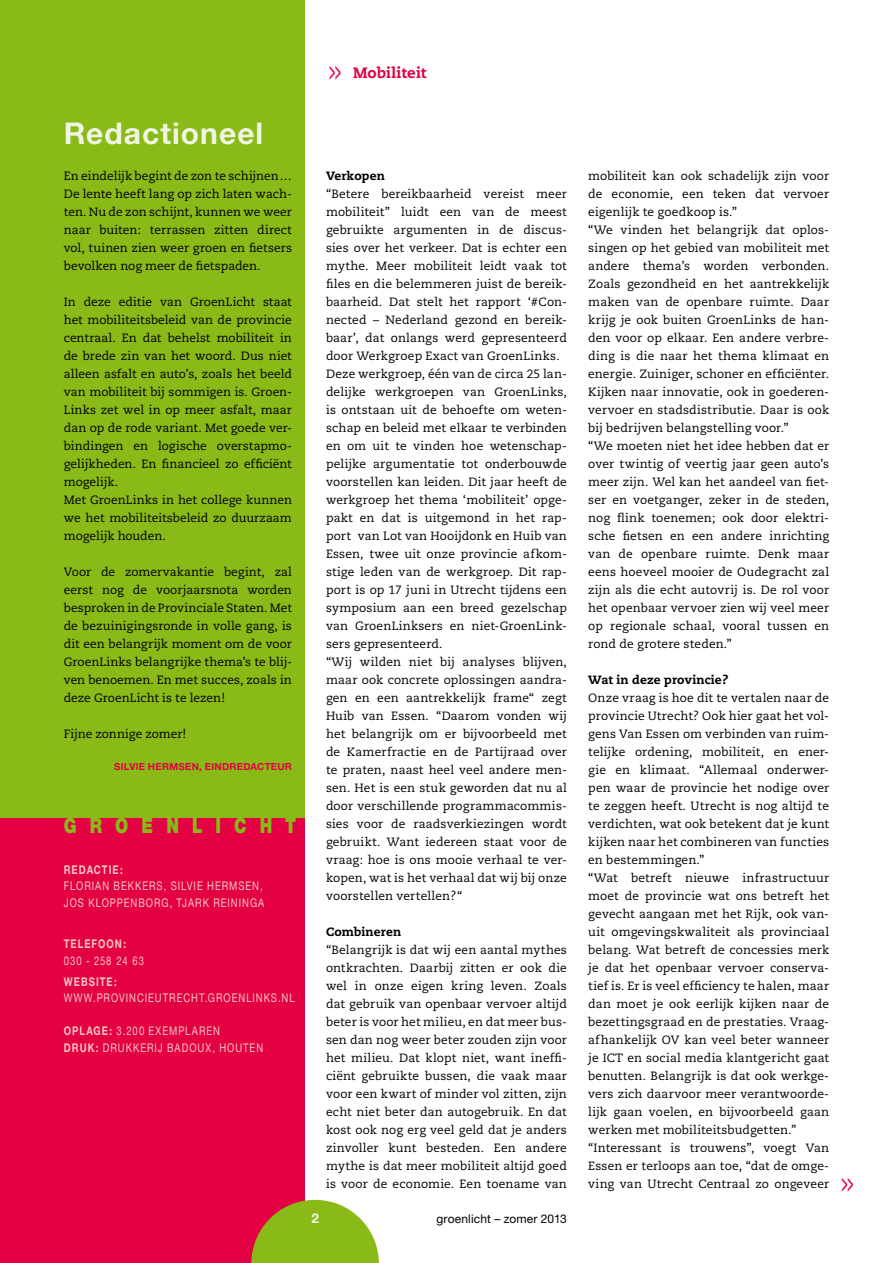
<style>
.page{position:relative;width:893px;height:1263px;background:#fff}
.page>*{position:absolute;margin:0;border:0;box-sizing:border-box;transform-origin:0 0}
.t1{font:100 45px "Helvetica Neue";color:#e30043}
.t2{font:700 30px "Helvetica Neue";letter-spacing:.035em;color:#f0f5e3}
.t3{font:900 21px "Helvetica Neue";letter-spacing:.79em;color:#89ba17;scale:.79 1}
.t4{font:800 15px "Caecilia";letter-spacing:.015em;color:#e30043}
.t5{font:700 13.5px "Helvetica Neue";color:#f5f9ec}
.t6{font:12px/18px "Caecilia";letter-spacing:.01em;color:#000}
.t7{font:12px/16.5px "Helvetica Neue";letter-spacing:.105em;color:#f8c7c1;scale:.79 1}
.t8{font:800 12px "Caecilia";letter-spacing:.005em;color:#000}
.t9{font:700 12px "Helvetica Neue";letter-spacing:.105em;color:#f8c7c1;scale:.79 1}
.t10{font:12px "Helvetica Neue";letter-spacing:.01em;color:#000}
.t11{font:700 9.75px "Helvetica Neue";letter-spacing:.025em;color:#e30043}
.s1{font-weight:700}
</style>
<div class="page">
<div style="left:0;top:0;width:305px;height:886px;background:#89ba17"></div>
<div style="left:0;top:818px;width:305px;height:445px;background:#e30043"></div>
<svg style="left:251px;top:1200px;width:128px;height:63px"></svg>
<h1 class="t1" style="left:326px;top:44px;width:19px">»</h1>
<p class="t4" style="left:353px;top:63px;width:75px">Mobiliteit</p>
<h2 class="t2" style="left:64px;top:115px;width:201px">-REDACTIONEEL</h2>
<p class="t6" style="left:64px;top:167px;width:230px;text-align:justify">En eindelijk begint de zon te schijnen… De lente heeft lang op zich laten wach&shy;ten. Nu de zon schijnt, kunnen we weer naar buiten: terrassen zitten direct vol, tuinen zien weer groen en fietsers bevolken nog meer de fietspaden.</p>
<p class="t6" style="left:64px;top:293px;width:230px">In deze editie van GroenLicht staat het mobiliteitsbeleid van de provincie centraal. En dat behelst mobiliteit in de brede zin van het woord. Dus niet alleen asfalt en auto’s, zoals het beeld van mobiliteit bij sommigen is. Groen-Links zet wel in op meer asfalt, maar dan op de rode variant. Met goede ver&shy;bindingen en logische overstapmo&shy;gelijkheden. En financieel zo efficiënt mogelijk.<br>Met GroenLinks in het college kunnen we het mobiliteitsbeleid zo duurzaam mogelijk houden.</p>
<p class="t6" style="left:64px;top:563px;width:230px;text-align:justify">Voor de zomervakantie begint, zal eerst nog de voorjaarsnota worden besproken in de Provinciale Staten. Met de bezuinigingsronde in volle gang, is dit een belangrijk moment om de voor GroenLinks belangrijke thema’s te blij&shy;ven benoemen. En met succes, zoals in deze GroenLicht is te lezen!</p>
<p class="t6" style="left:64px;top:725px;width:124px">Fijne zonnige zomer!</p>
<p class="t11" style="left:114px;top:760px;width:131px">SILVIE HERMSEN, EINDREDA</p>
<p class="t11" style="left:257px;top:760px;width:36px">CTEUR</p>
<h3 class="t3" style="left:64px;top:813px;width:296px">GROENLICHT</h3>
<p class="t9" style="left:64px;top:862px;width:11px">REDA</p>
<p class="t9" style="left:94px;top:862px;width:38px">CTIE :</p>
<p class="t7" style="left:64px;top:878px;width:17px">FLORI</p>
<p class="t7" style="left:64px;top:878px;width:253px;text-indent:31px">AN BEKKERS, SILVI E HERMSEN,<br>JOS KLOPP</p>
<p class="t7" style="left:124px;top:894px;width:39px">ENBORG</p>
<p class="t7" style="left:170px;top:894px;width:121px">, TJARK REININGA</p>
<p class="t9" style="left:64px;top:937px;width:10px">TELE</p>
<p class="t9" style="left:92px;top:937px;width:45px">FOON :</p>
<p class="t7" style="left:64px;top:952px;width:103px">030 - 258 24 63</p>
<p class="t9" style="left:64px;top:974px;width:69px">WEBSITE:</p>
<p class="t7" style="left:64px;top:989px;width:52px">WWW.PRO</p>
<p class="t7" style="left:119px;top:989px;width:123px">VI NCI EUTRECHT.GRO</p>
<p class="t7" style="left:232px;top:989px;width:80px">ENLINKS.NL</p>
<p class="t7" style="left:64px;top:1022px;width:190px"><span class="s1">OPLAGE:</span> 3.200 EXEM PLAREN<br><span class="s1">DRUK:</span> DRUKK</p>
<p class="t7" style="left:140px;top:1039px;width:16px">ERIJ</p>
<p class="t7" style="left:167px;top:1039px;width:123px">BADOUX, HOUTEN</p>
<p class="t8" style="left:326px;top:168px;width:60px">Verkopen</p>
<p class="t6" style="left:326px;top:185px;width:242px">“Betere bereikbaarheid vereist meer mobiliteit” luidt een van de meest gebruikte argumenten in de discus&shy;sies over het verkeer. Dat is echter een mythe. Meer mobiliteit leidt vaak tot files en die belemmeren juist de bereik&shy;baarheid. Dat stelt het rapport ‘#Con&shy;nected – Nederland gezond en bereik&shy;baar’, dat onlangs werd gepresenteerd door Werkgroep Exact van GroenLinks.<br>Deze werkgroep, één van de circa 25 lan&shy;delijke werkgroepen van GroenLinks, is ontstaan uit de behoefte om weten&shy;schap en beleid met elkaar te verbinden en om uit te vinden hoe wetenschap&shy;pelijke argumentatie tot onderbouwde voorstellen kan leiden. Dit jaar heeft de werkgroep het thema ‘mobiliteit’ opge&shy;pakt en dat is uitgemond in het rap&shy;port van Lot van Hooijdonk en Huib van Essen, twee uit onze provincie afkom&shy;stige leden van de werkgroep. Dit rap&shy;port is op 17 juni in Utrecht tijdens een symposium aan een breed gezelschap van GroenLinksers en niet-GroenLink&shy;sers gepresenteerd.<br>“Wij wilden niet bij analyses blijven, maar ook concrete oplossingen aandra&shy;gen en een aantrekkelijk frame“ zegt Huib van Essen. “Daarom vonden wij het belangrijk om er bijvoorbeeld met de Kamerfractie en de Partijraad over te praten, naast heel veel andere men&shy;sen. Het is een stuk geworden dat nu al door verschillende programmacommis&shy;sies voor de raadsverkiezingen wordt gebruikt. Want iedereen staat voor de vraag: hoe is ons mooie verhaal te ver&shy;kopen, wat is het verhaal dat wij bij onze voorstellen vertellen?“</p>
<p class="t8" style="left:326px;top:924px;width:77px">Combineren</p>
<p class="t6" style="left:326px;top:941px;width:242px;text-align:justify">“Belangrijk is dat wij een aantal mythes ontkrachten. Daarbij zitten er ook die wel in onze eigen kring leven. Zoals dat gebruik van openbaar vervoer altijd beter is voor het milieu, en dat meer bus&shy;sen dan nog weer beter zouden zijn voor het milieu. Dat klopt niet, want ineffi&shy;ciënt gebruikte bussen, die vaak maar voor een kwart of minder vol zitten, zijn echt niet beter dan autogebruik. En dat kost ook nog erg veel geld dat je anders zinvoller kunt besteden. Een andere mythe is dat meer mobiliteit altijd goed is voor de economie. Een toename van</p>
<p class="t5" style="left:311px;top:1210px;width:9px">2</p>
<p class="t10" style="left:436px;top:1211px;width:132px">GROENLICHT – ZOMER 2013</p>
<p class="t6" style="left:588px;top:167px;width:242px">mobiliteit kan ook schadelijk zijn voor de economie, een teken dat vervoer eigenlijk te goedkoop is.”<br>“We vinden het belangrijk dat oplos&shy;singen op het gebied van mobiliteit met andere thema’s worden verbonden.<br>Zoals gezondheid en het aantrekkelijk maken van de openbare ruimte. Daar krijg je ook buiten GroenLinks de han&shy;den voor op elkaar. Een andere verbre&shy;ding is die naar het thema klimaat en energie. Zuiniger, schoner en efficiënter.<br>Kijken naar innovatie, ook in goederen&shy;vervoer en stadsdistributie. Daar is ook bij bedrijven belangstelling voor.”<br>“We moeten niet het idee hebben dat er over twintig of veertig jaar geen auto’s meer zijn. Wel kan het aandeel van fiet&shy;ser en voetganger, zeker in de steden, nog flink toenemen; ook door elektri&shy;sche fietsen en een andere inrichting van de openbare ruimte. Denk maar eens hoeveel mooier de Oudegracht zal zijn als die echt autovrij is. De rol voor het openbaar vervoer zien wij veel meer op regionale schaal, vooral tussen en rond de grotere steden.”</p>
<p class="t8" style="left:588px;top:672px;width:141px">Wat in deze provincie?</p>
<p class="t6" style="left:588px;top:689px;width:242px">Onze vraag is hoe dit te vertalen naar de provincie Utrecht? Ook hier gaat het vol&shy;gens Van Essen om verbinden van ruim&shy;telijke ordening, mobiliteit, en ener&shy;gie en klimaat. “Allemaal onderwer&shy;pen waar de provincie het nodige over te zeggen heeft. Utrecht is nog altijd te verdichten, wat ook betekent dat je kunt kijken naar het combineren van functies en bestemmingen.”<br>“Wat betreft nieuwe infrastructuur moet de provincie wat ons betreft het gevecht aangaan met het Rijk, ook van&shy;uit omgevingskwaliteit als provinciaal belang. Wat betreft de concessies merk je dat het openbaar vervoer conserva&shy;tief is. Er is veel efficiency te halen, maar dan moet je ook eerlijk kijken naar de bezettingsgraad en de prestaties. Vraag&shy;afhankelijk OV kan veel beter wanneer je ICT en social media klantgericht gaat benutten. Belangrijk is dat ook werkge&shy;vers zich daarvoor meer verantwoorde&shy;lijk gaan voelen, en bijvoorbeeld gaan werken met mobiliteitsbudgetten.” “Interessant is trouwens”, voegt Van Essen er terloops aan toe, “dat de omge&shy;ving van Utrecht Centraal zo ongeveer</p>
<h1 class="t1" style="left:838px;top:1155px;width:19px">»</h1>
</div>
